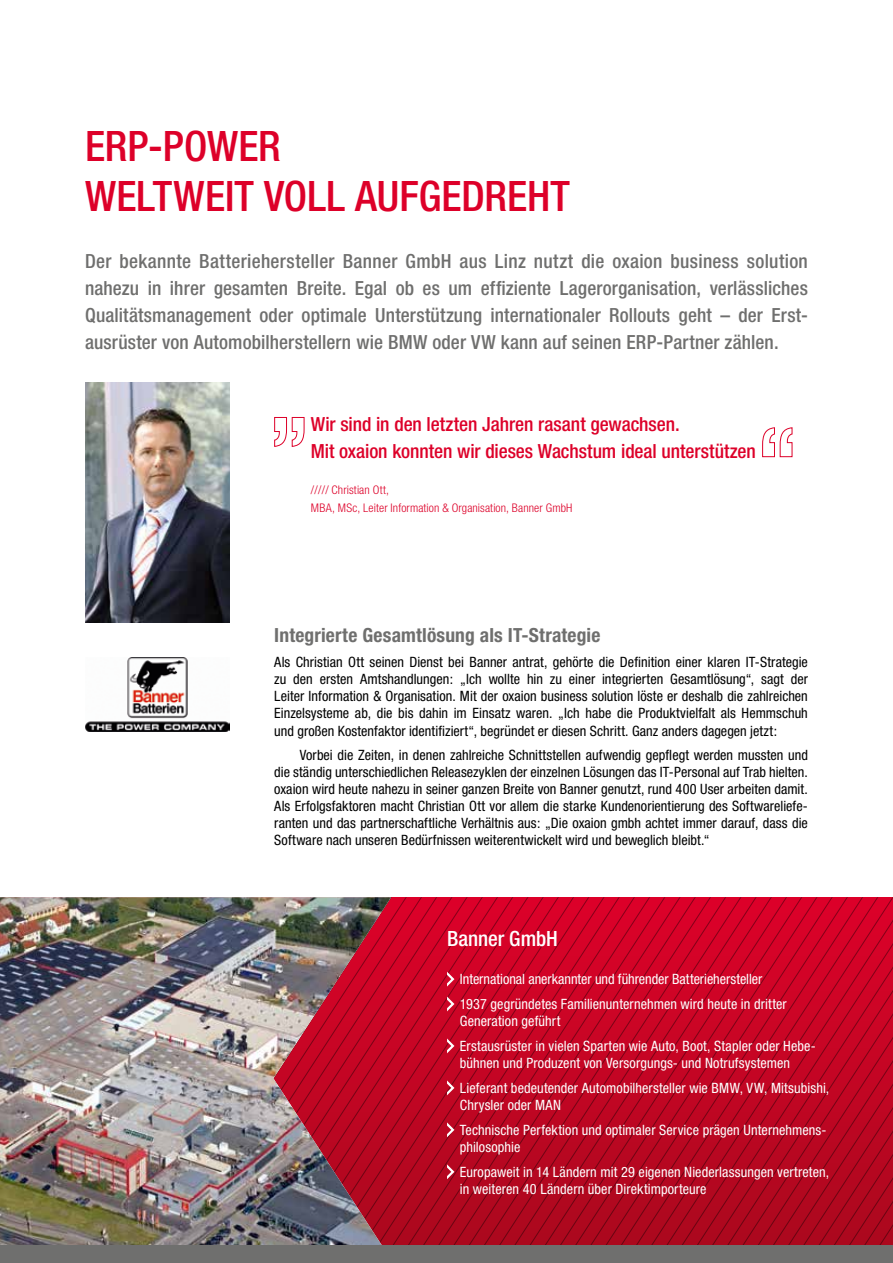
<style>
.page{position:relative;width:893px;height:1263px;background:#fff}
.page>*{position:absolute;margin:0;border:0;box-sizing:border-box;transform-origin:0 0}
.t1{font:500 condensed 42px/50.4px "Helvetica Neue";color:#dd0029}
.t2{font:500 condensed 21px "Helvetica Neue";letter-spacing:-.005em;color:#fff}
.t3{font:500 condensed 19.5px/27px "Helvetica Neue";letter-spacing:.005em;color:#6f6f6e;text-align:justify}
.t4{font:500 condensed 19.5px/27px "Helvetica Neue";letter-spacing:-.005em;color:#dd0029}
.t5{font:700 condensed 19.5px "Helvetica Neue";letter-spacing:.01em;color:#6f6f6e}
.t6{font:condensed 14.25px/17.1px "Helvetica Neue";color:#000;text-align:justify}
.t7{font:condensed 14.25px/24.9px "Helvetica Neue";letter-spacing:.005em;color:#fff}
.t8{font:300 condensed 11.85px/18px "Helvetica Neue";letter-spacing:.01em;color:#dd0029}
</style>
<div class="page">
<svg style="left:393px;top:897px;width:500px;height:349px;background:#bd0522"></svg>
<img style="left:0;top:897px;width:391px;height:349px">
<div style="left:0;top:1246px;width:893px;height:17px;background:#6f6f6e"></div>
<svg style="left:447px;top:972px;width:7px;height:14px"></svg>
<svg style="left:447px;top:996px;width:7px;height:15px"></svg>
<svg style="left:447px;top:1038px;width:7px;height:15px"></svg>
<svg style="left:447px;top:1080px;width:7px;height:15px"></svg>
<svg style="left:447px;top:1122px;width:7px;height:15px"></svg>
<svg style="left:447px;top:1164px;width:7px;height:15px"></svg>
<img style="left:85px;top:383px;width:145px;height:239px">
<svg style="left:274px;top:417px;width:31px;height:30px"></svg>
<img style="left:85px;top:657px;width:144px;height:75px">
<svg style="left:762px;top:427px;width:31px;height:30px"></svg>
<h1 class="t1" style="left:85px;top:120px;width:486px">ERP-POWER<br>WELTWEIT VOLL AUFGEDREHT</h1>
<p class="t3" style="left:85px;top:247px;width:724px">Der bekannte Batteriehersteller Banner GmbH aus Linz nutzt die oxaion business solution nahezu in ihrer gesamten Breite. Egal ob es um effiziente Lagerorganisation, verlässliches Qualitätsmanagement oder optimale Unterstützung internationaler Rollouts geht – der Erst&shy;ausrüster von Automobilherstellern wie BMW oder VW kann auf seinen ERP-Partner zählen.</p>
<h3 class="t4" style="left:311px;top:410px;width:447px">Wir sind in den letzten Jahren rasant gewachsen.<br>Mit oxaion konnten wir dieses Wachstum ideal unterstützen</h3>
<p class="t8" style="left:311px;top:480px;width:263px">///// Christian Ott,<br>MBA, MSc, Leiter Information &amp; Organisation, Banner GmbH</p>
<h3 class="t5" style="left:274px;top:623px;width:328px">Integrierte Gesamtlösung als IT-Strategie</h3>
<p class="t6" style="left:274px;top:653px;width:535px">Als Christian Ott seinen Dienst bei Banner antrat, gehörte die Definition einer klaren IT-Strategie zu den ersten Amtshandlungen: „Ich wollte hin zu einer integrierten Gesamtlösung“, sagt der Leiter Information &amp; Organisation. Mit der oxaion business solution löste er deshalb die zahlreichen Einzelsysteme ab, die bis dahin im Einsatz waren. „Ich habe die Produktvielfalt als Hemmschuh und großen Kostenfaktor identifiziert“, begründet er diesen Schritt. Ganz anders dagegen jetzt:</p>
<p class="t6" style="left:274px;top:746px;width:535px;text-indent:26px">Vorbei die Zeiten, in denen zahlreiche Schnittstellen aufwendig gepflegt werden mussten und die ständig unterschiedlichen Releasezyklen der einzelnen Lösungen das IT-Personal auf Trab hielten. oxaion wird heute nahezu in seiner ganzen Breite von Banner genutzt, rund 400 User arbeiten damit.<br>Als Erfolgsfaktoren macht Christian Ott vor allem die starke Kundenorientierung des Softwareliefe&shy;ranten und das partnerschaftliche Verhältnis aus: „Die oxaion gmbh achtet immer darauf, dass die Software nach unseren Bedürfnissen weiterentwickelt wird und beweglich bleibt.“</p>
<h2 class="t2" style="left:447px;top:926px;width:112px">Banner GmbH</h2>
<p class="t7" style="left:460px;top:966px;width:329px">International anerkannter und führender Batteriehersteller<br>1937 gegründetes Familienunternehmen wird heute in dritter</p>
<p class="t7" style="left:460px;top:1008px;width:358px">Generation geführt<br>Erstausrüster in vielen Sparten wie Auto, Boot, Stapler oder Hebe-</p>
<p class="t7" style="left:460px;top:1050px;width:371px">bühnen und Produzent von Versorgungs- und Notrufsystemen<br>Lieferant bedeutender Automobilhersteller wie BMW, VW, Mitsubishi,</p>
<p class="t7" style="left:460px;top:1092px;width:368px">Chrysler oder MAN<br>Technische Perfektion und optimaler Service prägen Unternehmens-</p>
<p class="t7" style="left:460px;top:1134px;width:371px">philosophie<br>Europaweit in 14 Ländern mit 29 eigenen Niederlassungen vertreten,</p>
<p class="t7" style="left:460px;top:1176px;width:248px">in weiteren 40 Ländern über Direktimporteure</p>
</div>
